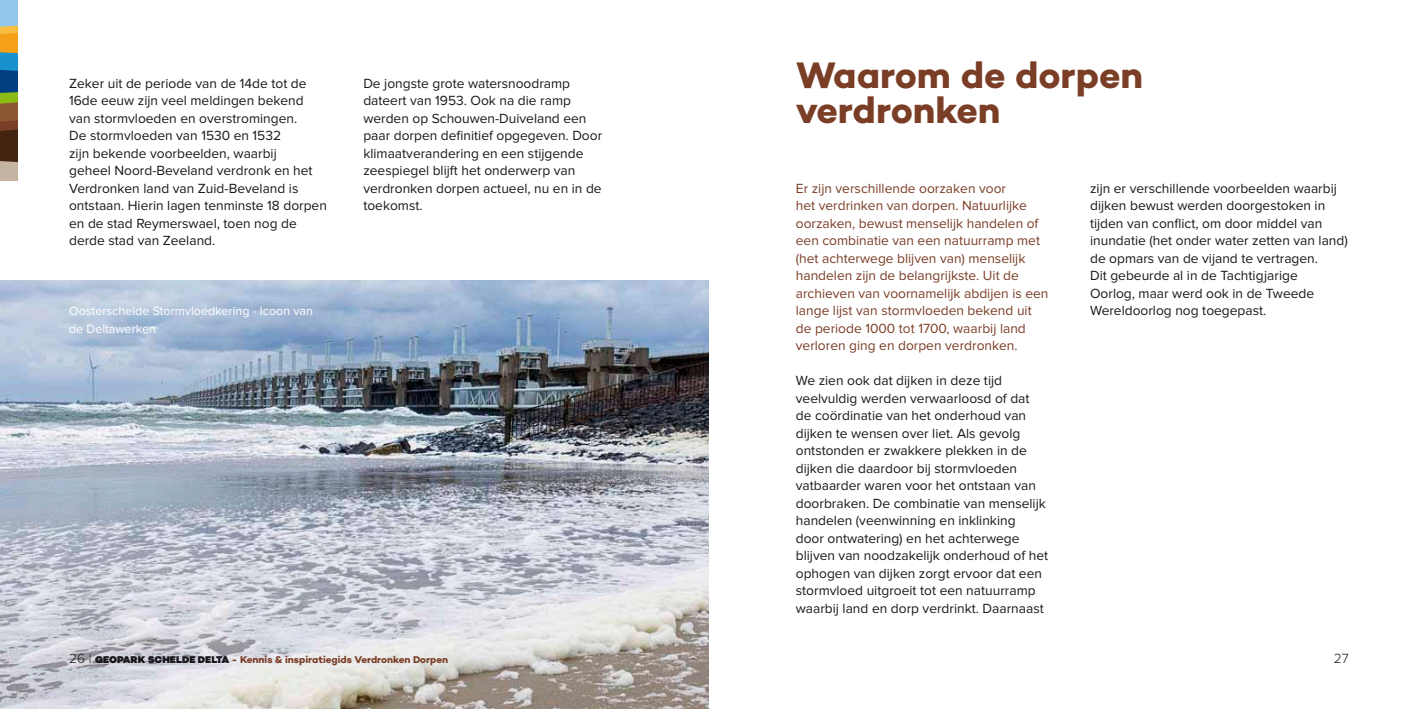
<style>
.page{position:relative;width:1418px;height:709px;background:#fff}
.page>*{position:absolute;margin:0;border:0;box-sizing:border-box;transform-origin:0 0}
.t1{font:700 37.5px/35px "Campton";letter-spacing:-.01em;color:#7a3d25}
.t2{font:13.75px/17.5px "Proxima Nova";color:#1a171c}
.t3{font:13.75px/17.5px "Proxima Nova";color:#7a3d25}
.t4{font:300 13.75px "Proxima Nova A";color:#1a171c}
.t5{font:12.5px/17.5px "Proxima Nova";color:#fff}
.t6{font:700 10px "Campton";color:#7a3d25}
.s1{font-family:"Proxima Nova A";font-weight:300;font-size:13.75px;color:#1a171c}
.s2{font-weight:900;color:#1a171c}
</style>
<div class="page">
<svg style="left:0;top:0;width:18px;height:180px"></svg>
<img style="left:0;top:280px;width:709px;height:429px">
<p class="t2" style="left:69px;top:74px;width:259px">Zeker uit de periode van de 14de tot de 16de eeuw zijn veel meldingen bekend van stormvloeden en overstromingen.<br>De stormvloeden van 1530 en 1532<br>zijn bekende voorbeelden, waarbij<br>geheel Noord-Beveland verdronk en het Verdronken land van Zuid-Beveland is ontstaan. Hierin lagen tenminste 18 dorpen en de stad Reymerswael, toen nog de derde stad van Zeeland.</p>
<p class="t2" style="left:363px;top:74px;width:240px">De jongste grote watersnoodramp dateert van 1953. Ook na die ramp werden op Schouwen-Duiveland een paar dorpen definitief opgegeven. Door klimaatverandering en een stijgende zeespiegel blijft het onderwerp van verdronken dorpen actueel, nu en in de toekomst.</p>
<p class="t5" style="left:69px;top:302px;width:245px">Oosterschelde Stormvloedkering - Icoon van de Deltawerken</p>
<h1 class="t1" style="left:795px;top:57px;width:349px">Waarom de dorpen verdronken</h1>
<p class="t3" style="left:795px;top:179px;width:254px">Er zijn verschillende oorzaken voor<br>het verdrinken van dorpen. Natuurlijke oorzaken, bewust menselijk handelen of een combinatie van een natuurramp met (het achterwege blijven van) menselijk handelen zijn de belangrijkste. Uit de archieven van voornamelijk abdijen is een lange lijst van stormvloeden bekend uit de periode 1000 tot 1700, waarbij land verloren ging en dorpen verdronken.</p>
<p class="t2" style="left:795px;top:372px;width:254px">We zien ook dat dijken in deze tijd veelvuldig werden verwaarloosd of dat de coördinatie van het onderhoud van dijken te wensen over liet. Als gevolg ontstonden er zwakkere plekken in de dijken die daardoor bij stormvloeden vatbaarder waren voor het ontstaan van doorbraken. De combinatie van menselijk handelen (veenwinning en inklinking<br>door ontwatering) en het achterwege blijven van noodzakelijk onderhoud of het ophogen van dijken zorgt ervoor dat een stormvloed uitgroeit tot een natuurramp waarbij land en dorp verdrinkt. Daarnaast</p>
<p class="t2" style="left:1090px;top:179px;width:259px">zijn er verschillende voorbeelden waarbij dijken bewust werden doorgestoken in tijden van conflict, om door middel van inundatie (het onder water zetten van land) de opmars van de vijand te vertragen.<br>Dit gebeurde al in de Tachtigjarige<br>Oorlog, maar werd ook in de Tweede Wereldoorlog nog toegepast.</p>
<p class="t6" style="left:69px;top:653px;width:380px"><span class="s1">26 |</span> <span class="s2">GEOPARK SCHELDE DELTA</span> - Kennis &amp; inspiratiegids Verdronken Dorpen</p>
<p class="t4" style="left:1333px;top:651px;width:16px">27</p>
</div>
